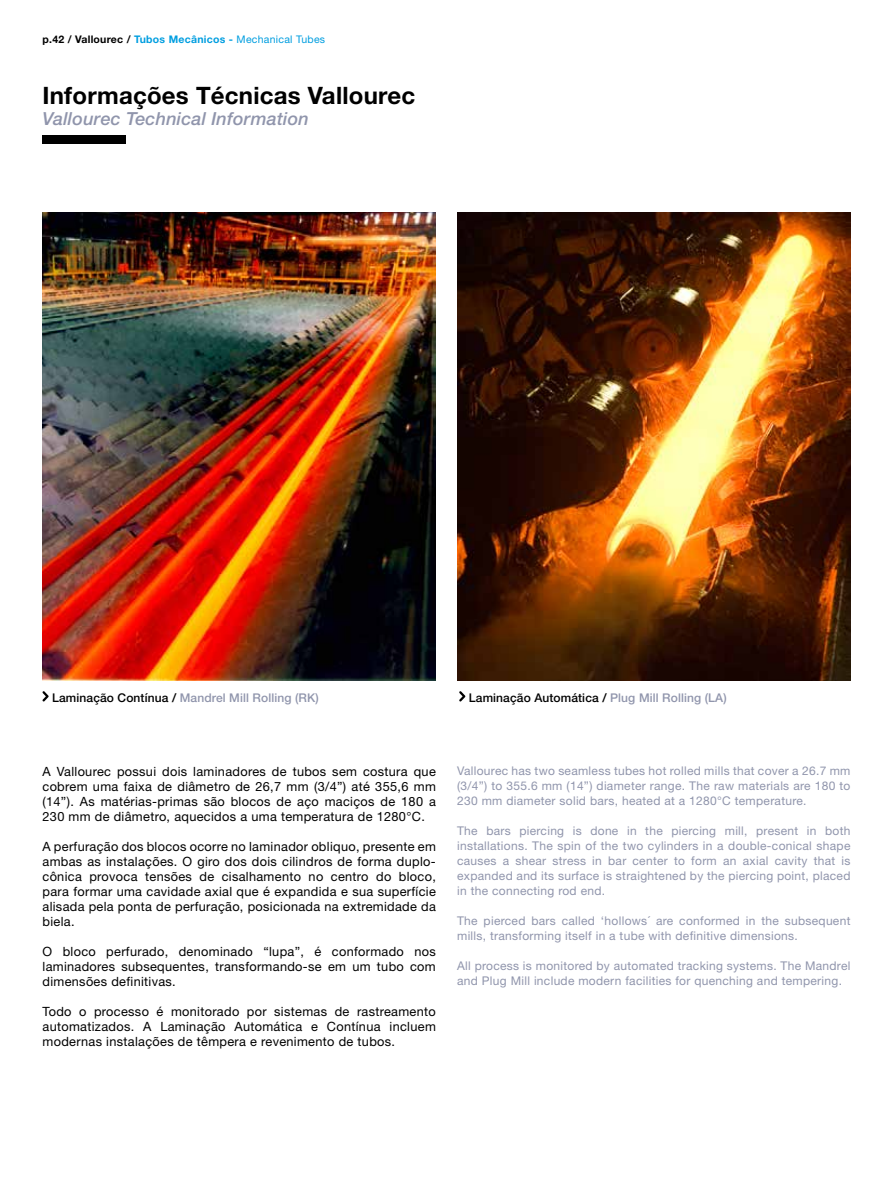
<style>
.page{position:relative;width:893px;height:1191px;background:#fff}
.page>*{position:absolute;margin:0;border:0;box-sizing:border-box;transform-origin:0 0}
.t1{font:700 24px "Helvetica Neue";letter-spacing:.01em;color:#000}
.t2{font:italic 500 18px "Helvetica Neue";letter-spacing:.01em;color:#9095ac}
.t3{font:12.75px/15px "Helvetica Neue";letter-spacing:.025em;color:#000;text-align:justify}
.t4{font:12px/15px "Helvetica Neue";letter-spacing:.025em;color:#9095ac;text-align:justify}
.t5{font:500 12px "Helvetica Neue";letter-spacing:.01em;color:#9095ac}
.t6{font:500 12px "Helvetica Neue";letter-spacing:.01em;color:#000}
.t7{font:700 10.5px "Helvetica Neue";letter-spacing:.025em;color:#000}
.s1{color:#009ee0}
.s2{font-weight:400;color:#009ee0}
.s3{color:#000}
.s4{color:#9095ac}
</style>
<div class="page">
<img style="left:43px;top:213px;width:393px;height:467px">
<div style="left:43px;top:136px;width:83px;height:8px;background:#000"></div>
<img style="left:457px;top:213px;width:393px;height:467px">
<svg style="left:42px;top:691px;width:7px;height:10px"></svg>
<svg style="left:459px;top:691px;width:6px;height:10px"></svg>
<p class="t7" style="left:43px;top:32px;width:284px">p.42 / Vallourec / <span class="s1">Tubos Mecânicos -</span> <span class="s2">Mechanical Tubes</span></p>
<h1 class="t1" style="left:43px;top:80px;width:374px">Informações Técnicas Vallourec</h1>
<h2 class="t2" style="left:43px;top:108px;width:268px">Vallourec Technical Information</h2>
<p class="t5" style="left:52px;top:690px;width:268px"><span class="s3">Laminação Contínua /</span> Mandrel Mill Rolling (RK)</p>
<p class="t6" style="left:469px;top:690px;width:259px">Laminação Automática / <span class="s4">Plug Mill Rolling (LA)</span></p>
<p class="t3" style="left:43px;top:763px;width:395px">A Vallourec possui dois laminadores de tubos sem costura que cobrem uma faixa de diâmetro de 26,7 mm (3/4”) até 355,6 mm (14”). As matérias-primas são blocos de aço maciços de 180 a 230 mm de diâmetro, aquecidos a uma temperatura de 1280°C.</p>
<p class="t3" style="left:43px;top:838px;width:395px">A perfuração dos blocos ocorre no laminador obliquo, presente em ambas as instalações. O giro dos dois cilindros de forma duplo&shy;cônica provoca tensões de cisalhamento no centro do bloco, para formar uma cavidade axial que é expandida e sua superfície alisada pela ponta de perfuração, posicionada na extremidade da biela.</p>
<p class="t3" style="left:43px;top:943px;width:395px">O bloco perfurado, denominado “lupa”, é conformado nos laminadores subsequentes, transformando-se em um tubo com dimensões definitivas.</p>
<p class="t3" style="left:43px;top:1003px;width:395px">Todo o processo é monitorado por sistemas de rastreamento automatizados. A Laminação Automática e Contínua incluem modernas instalações de têmpera e revenimento de tubos.</p>
<p class="t4" style="left:457px;top:763px;width:395px">Vallourec has two seamless tubes hot rolled mills that cover a 26.7 mm (3/4”) to 355.6 mm (14”) diameter range. The raw materials are 180 to 230 mm diameter solid bars, heated at a 1280°C temperature.</p>
<p class="t4" style="left:457px;top:823px;width:395px">The bars piercing is done in the piercing mill, present in both installations. The spin of the two cylinders in a double-conical shape causes a shear stress in bar center to form an axial cavity that is expanded and its surface is straightened by the piercing point, placed in the connecting rod end.</p>
<p class="t4" style="left:457px;top:913px;width:395px">The pierced bars called ‘hollows´ are conformed in the subsequent mills, transforming itself in a tube with definitive dimensions.</p>
<p class="t4" style="left:457px;top:958px;width:395px">All process is monitored by automated tracking systems. The Mandrel and Plug Mill include modern facilities for quenching and tempering.</p>
</div>
